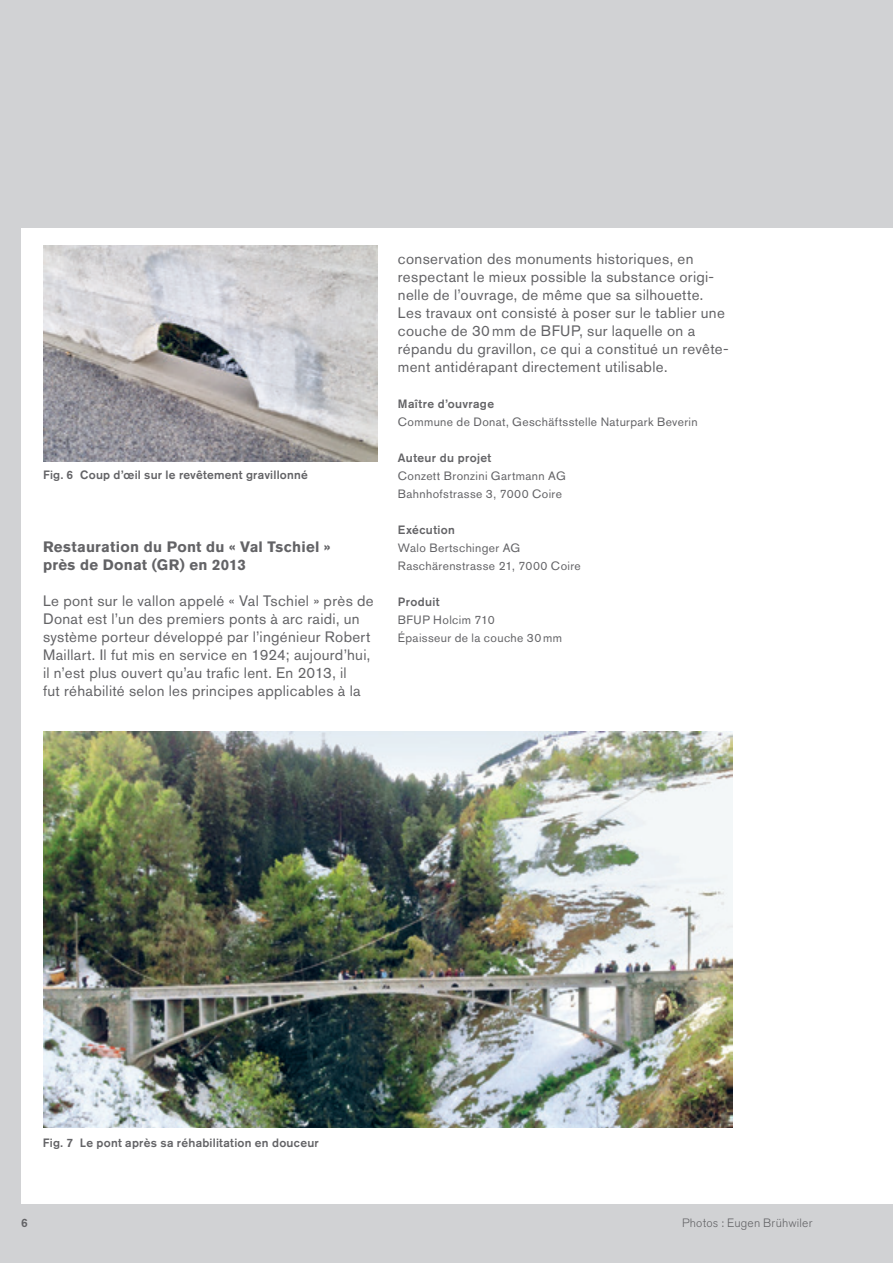
<style>
.page{position:relative;width:893px;height:1263px;background:#d1d2d4}
.page>*{position:absolute;margin:0;border:0;box-sizing:border-box;transform-origin:0 0}
.t1{font:15px/18px "Akzidenz Grotesk BE";letter-spacing:.02em;color:#636366}
.t2{font:700 15px/18px "Akzidenz Grotesk BE";letter-spacing:.02em;color:#636366}
.t3{font:12px/18px "Akzidenz Grotesk BE";letter-spacing:.03em;color:#636366}
.t4{font:500 12px "Akzidenz Grotesk BE";letter-spacing:.025em;color:#636366}
.t5{font:300 12px "Akzidenz Grotesk BE";letter-spacing:.02em;color:#636366}
</style>
<div class="page">
<div style="left:21px;top:228px;width:872px;height:975px;background:#fff"></div>
<img style="left:43px;top:732px;width:689px;height:396px">
<img style="left:43px;top:246px;width:334px;height:216px">
<p class="t4" style="left:43px;top:467px;width:266px">Fig. 6 Coup d’œil sur le revêtement gravillonné</p>
<p class="t2" style="left:43px;top:538px;width:289px">Restauration du Pont du « Val Tschiel » près de Donat (GR) en 2013</p>
<p class="t1" style="left:43px;top:591px;width:332px">Le pont sur le vallon appelé « Val Tschiel » près de Donat est l’un des premiers ponts à arc raidi, un système porteur développé par l’ingénieur Robert Maillart. Il fut mis en service en 1924; aujourd’hui, il n’est plus ouvert qu’au trafic lent. En 2013, il<br>fut réhabilité selon les principes applicables à la</p>
<p class="t1" style="left:398px;top:249px;width:332px">conservation des monuments historiques, en respectant le mieux possible la substance origi&shy;nelle de l’ouvrage, de même que sa silhouette.<br>Les travaux ont consisté à poser sur le tablier une couche de 30 mm de BFUP, sur laquelle on a répandu du gravillon, ce qui a constitué un revête&shy;ment antidérapant directement utilisable.</p>
<p class="t4" style="left:398px;top:396px;width:98px">Maître d’ouvrage</p>
<p class="t3" style="left:398px;top:413px;width:301px">Commune de Donat, Geschäftsstelle Naturpark Beverin</p>
<p class="t4" style="left:398px;top:450px;width:95px">Auteur du projet</p>
<p class="t3" style="left:398px;top:467px;width:169px">Conzett Bronzini Gartmann AG<br>Bahnhofstrasse 3, 7000 Coire</p>
<p class="t4" style="left:398px;top:522px;width:59px">Exécution</p>
<p class="t3" style="left:398px;top:539px;width:184px">Walo Bertschinger AG<br>Raschärenstrasse 21, 7000 Coire</p>
<p class="t4" style="left:398px;top:594px;width:43px">Produit</p>
<p class="t3" style="left:398px;top:611px;width:166px">BFUP Holcim 710<br>Épaisseur de la couche 30 mm</p>
<p class="t4" style="left:43px;top:1135px;width:277px">Fig. 7 Le pont après sa réhabilitation en douceur</p>
<p class="t4" style="left:21px;top:1215px;width:8px">6</p>
<p class="t5" style="left:682px;top:1216px;width:132px">Photos : Eugen Brühwiler</p>
</div>
